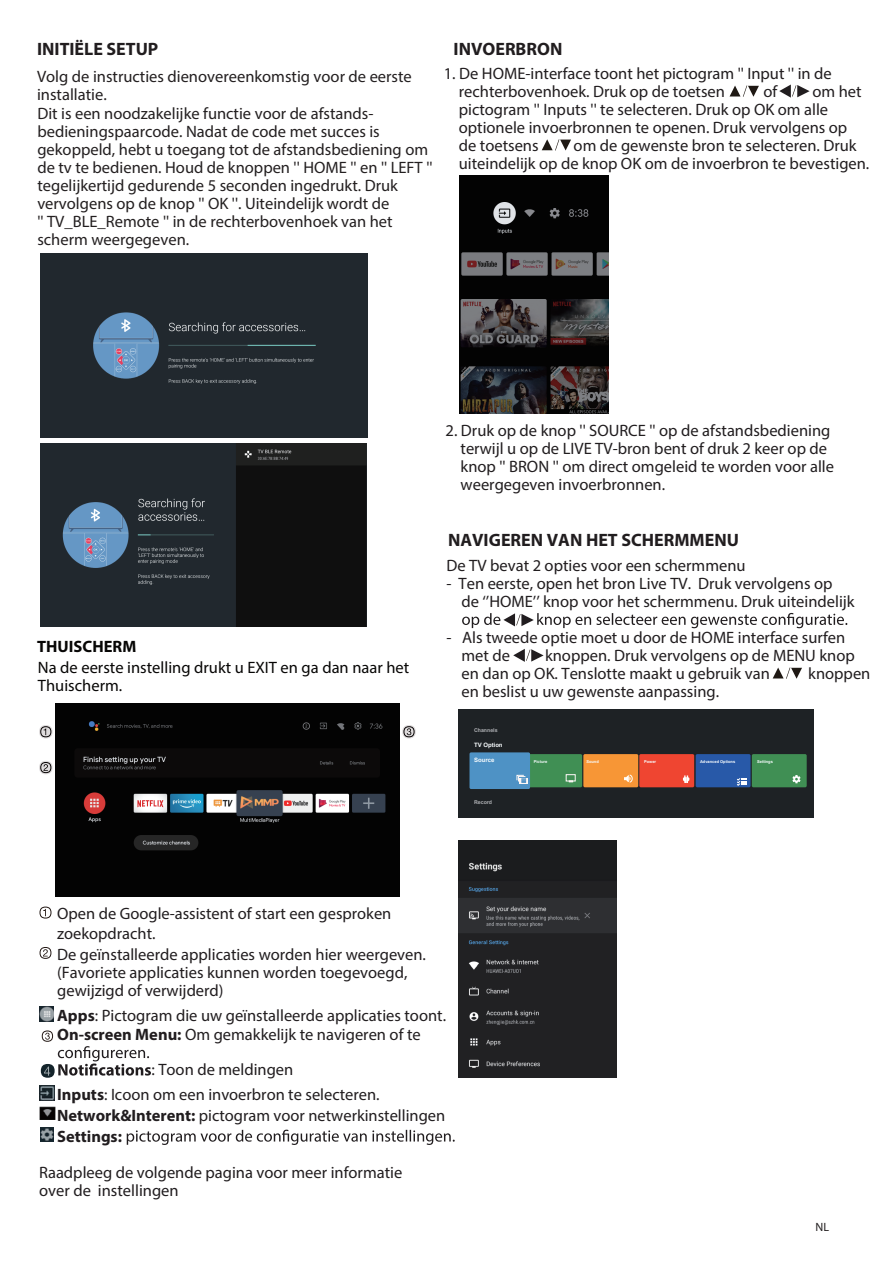
<style>
.page{position:relative;width:893px;height:1263px;background:#fff}
.page>*{position:absolute;margin:0;border:0;box-sizing:border-box;transform-origin:0 0}
.t1{font:700 18px "Myriad Pro";color:#211d1f}
.t2{font:16.5px/18px "Myriad Pro";color:#211d1f}
.t3{font:16.5px/18.1px "Myriad Pro";color:#231f20}
.t4{font:16.5px/18px "Myriad Pro";color:#070605}
.t5{font:700 16.5px "Myriad Pro";color:#070605}
.t6{font:12px "Myriad Pro";color:#231f20}
.t7{font:700 6px "Arial";color:#f8fcfe}
.t8{font:700 5.25px "Arial";color:#adafb3}
.t9{font:700 4.05px "Arial";color:#f8fcfe}
.s1{font-weight:700}
</style>
<div class="page">
<svg style="left:58px;top:1046px;width:93px;height:30px"></svg>
<svg style="left:127px;top:1130px;width:328px;height:15px"></svg>
<div style="left:40px;top:907px;width:11px;height:12px;border:1px solid #221713;border-radius:50%"></div>
<div style="left:40px;top:947px;width:11px;height:12px;border:1px solid #221713;border-radius:50%"></div>
<svg style="left:43px;top:949px;width:5px;height:7px"></svg>
<img style="left:39px;top:1007px;width:15px;height:15px">
<div style="left:42px;top:1031px;width:11px;height:11px;border:1px solid #221713;border-radius:50%"></div>
<svg style="left:45px;top:1033px;width:5px;height:7px"></svg>
<img style="left:39px;top:1086px;width:15px;height:14px">
<img style="left:40px;top:1128px;width:14px;height:14px">
<img style="left:39px;top:1107px;width:16px;height:13px">
<div style="left:41px;top:763px;width:10px;height:10px;background:#dedbdc;border-radius:50%"></div>
<div style="left:39px;top:761px;width:14px;height:13px;border:3px solid #dedbdc;border-radius:50%"></div>
<div style="left:40px;top:762px;width:11px;height:11px;border:1px solid #060303;border-radius:50%"></div>
<svg style="left:43px;top:764px;width:5px;height:7px"></svg>
<svg style="left:41px;top:727px;width:10px;height:10px"></svg>
<div style="left:39px;top:725px;width:14px;height:14px;border:3px solid #dedbdc;border-radius:50%"></div>
<div style="left:40px;top:726px;width:11px;height:11px;border:1px solid #060303;border-radius:50%"></div>
<svg style="left:44px;top:728px;width:2px;height:7px"></svg>
<svg style="left:404px;top:727px;width:10px;height:10px"></svg>
<div style="left:402px;top:725px;width:14px;height:14px;border:3px solid #dedbdc;border-radius:50%"></div>
<div style="left:403px;top:726px;width:11px;height:11px;border:1px solid #060303;border-radius:50%"></div>
<svg style="left:407px;top:728px;width:4px;height:7px"></svg>
<div style="left:41px;top:1064px;width:14px;height:14px;background:#14242b;border-radius:50%"></div>
<svg style="left:44px;top:1067px;width:6px;height:9px"></svg>
<svg style="left:729px;top:86px;width:30px;height:11px"></svg>
<svg style="left:773px;top:668px;width:29px;height:11px"></svg>
<svg style="left:542px;top:139px;width:29px;height:12px"></svg>
<svg style="left:779px;top:85px;width:30px;height:13px"></svg>
<svg style="left:462px;top:613px;width:385px;height:15px"></svg>
<svg style="left:513px;top:649px;width:31px;height:13px"></svg>
<img style="left:41px;top:253px;width:326px;height:184px">
<img style="left:41px;top:443px;width:325px;height:183px">
<img style="left:55px;top:703px;width:344px;height:194px">
<img style="left:459px;top:176px;width:149px;height:237px">
<div style="left:458px;top:709px;width:356px;height:109px;background:#1e2225"></div>
<div style="left:527px;top:754px;width:55px;height:33px;background:#408f54;border-radius:2px"></div>
<div style="left:752px;top:754px;width:55px;height:33px;background:#408f54;border-radius:2px"></div>
<div style="left:696px;top:754px;width:54px;height:33px;background:#2859a8;border-radius:2px"></div>
<div style="left:639px;top:754px;width:55px;height:33px;background:#ef4531;border-radius:2px"></div>
<div style="left:583px;top:754px;width:55px;height:33px;background:#f79636;border-radius:2px"></div>
<div style="left:469px;top:752px;width:61px;height:37px;background:#4e92c5;border-radius:2px"></div>
<div style="left:520px;top:778px;width:8px;height:6px;background:#eaebf0"></div>
<svg style="left:516px;top:775px;width:10px;height:8px"></svg>
<div style="left:566px;top:774px;width:9px;height:7px;border:1px solid #fdf7f6"></div>
<svg style="left:624px;top:775px;width:9px;height:8px"></svg>
<svg style="left:683px;top:775px;width:6px;height:8px"></svg>
<svg style="left:792px;top:775px;width:8px;height:8px"></svg>
<svg style="left:737px;top:778px;width:10px;height:8px"></svg>
<img style="left:459px;top:840px;width:157px;height:237px">
<p class="t1" style="left:37px;top:38px;width:123px">INITIËLE SETUP</p>
<p class="t3" style="left:37px;top:67px;width:397px">Volg de instructies dienovereenkomstig voor de eerste installatie.<br>Dit is een noodzakelijke functie voor de afstands&shy;bedieningspaarcode. Nadat de code met succes is gekoppeld, hebt u toegang tot de afstandsbediening om de tv te bedienen. Houd de knoppen '' HOME '' en '' LEFT '' tegelijkertijd gedurende 5 seconden ingedrukt. Druk vervolgens op de knop '' OK ''. Uiteindelijk wordt de<br>'' TV_BLE_Remote '' in de rechterbovenhoek van het scherm weergegeven.</p>
<p class="t1" style="left:454px;top:38px;width:110px">INVOERBRON</p>
<p class="t2" style="left:459px;top:64px;width:374px;text-indent:-15px">1. De HOME-interface toont het pictogram '' Input '' in de rechterbovenhoek. Druk op de toetsen</p>
<p class="t2" style="left:763px;top:82px;width:15px">of</p>
<p class="t2" style="left:459px;top:82px;width:404px;text-indent:354px">om het pictogram '' Inputs '' te selecteren. Druk op OK om alle optionele invoerbronnen te openen. Druk vervolgens op de toetsens</p>
<p class="t2" style="left:459px;top:136px;width:412px;text-indent:115px">om de gewenste bron te selecteren. Druk uiteindelijk op de knop OK om de invoerbron te bevestigen.</p>
<p class="t5" style="left:37px;top:635px;width:101px">THUISCHERM</p>
<p class="t4" style="left:38px;top:658px;width:373px">Na de eerste instelling drukt u EXIT en ga dan naar het<br>Thuischerm.</p>
<p class="t2" style="left:461px;top:422px;width:375px;text-indent:-15px">2. Druk op de knop '' SOURCE '' op de afstandsbediening terwijl u op de LIVE TV-bron bent of druk 2 keer op de knop '' BRON '' om direct omgeleid te worden voor alle weergegeven invoerbronnen.</p>
<p class="t1" style="left:448px;top:528px;width:292px">NAVIGEREN VAN HET SCHERMMENU</p>
<p class="t2" style="left:446px;top:556px;width:301px">De TV bevat 2 opties voor een schermmenu</p>
<p class="t2" style="left:461px;top:574px;width:395px;text-indent:-15px">- Ten eerste, open het bron Live TV. Druk vervolgens op<br>de ‘’HOME’’ knop voor het schermmenu. Druk uiteindelijk</p>
<p class="t2" style="left:461px;top:628px;width:385px;text-indent:-15px">- Als tweede optie moet u door de HOME interface surfen met de</p>
<p class="t2" style="left:461px;top:646px;width:395px;text-indent:84px">knoppen. Druk vervolgens op de MENU knop en dan op OK. Tenslotte maakt u gebruik van</p>
<p class="t2" style="left:808px;top:664px;width:64px">knoppen</p>
<p class="t2" style="left:461px;top:682px;width:259px">en beslist u uw gewenste aanpassing.</p>
<p class="t8" style="left:474px;top:726px;width:25px">Channels</p>
<p class="t7" style="left:474px;top:741px;width:30px">TV Option</p>
<p class="t7" style="left:474px;top:755px;width:22px">Source</p>
<p class="t8" style="left:474px;top:799px;width:20px">Record</p>
<p class="t9" style="left:534px;top:759px;width:15px">Picture</p>
<p class="t9" style="left:586px;top:759px;width:14px">Sound</p>
<p class="t9" style="left:644px;top:759px;width:13px">Power</p>
<p class="t9" style="left:700px;top:759px;width:37px">Advanced Options</p>
<p class="t9" style="left:757px;top:759px;width:17px">Settings</p>
<p class="t2" style="left:57px;top:903px;width:336px;line-height:19.8px">Open de Google-assistent of start een gesproken zoekopdracht.</p>
<p class="t2" style="left:57px;top:945px;width:370px">De geïnstalleerde applicaties worden hier weergeven. (Favoriete applicaties kunnen worden toegevoegd, gewijzigd of verwijderd)</p>
<p class="t2" style="left:57px;top:1006px;width:390px"><span class="s1">Apps</span>: Pictogram die uw geïnstalleerde applicaties toont.</p>
<p class="t2" style="left:151px;top:1061px;width:143px">: Toon de meldingen</p>
<p class="t2" style="left:57px;top:1025px;width:365px"><span class="s1">On-screen Menu:</span> Om gemakkelijk te navigeren of te</p>
<p class="t2" style="left:57px;top:1083px;width:390px;line-height:21px"><span class="s1">Inputs</span>: Icoon om een invoerbron te selecteren.<br><span class="s1">Network&amp;Interent:</span> pictogram voor netwerkinstellingen<br><span class="s1">Settings:</span></p>
<p class="t2" style="left:39px;top:1163px;width:365px">Raadpleeg de volgende pagina voor meer informatie over de instellingen</p>
<p class="t6" style="left:815px;top:1219px;width:15px">NL</p>
</div>
